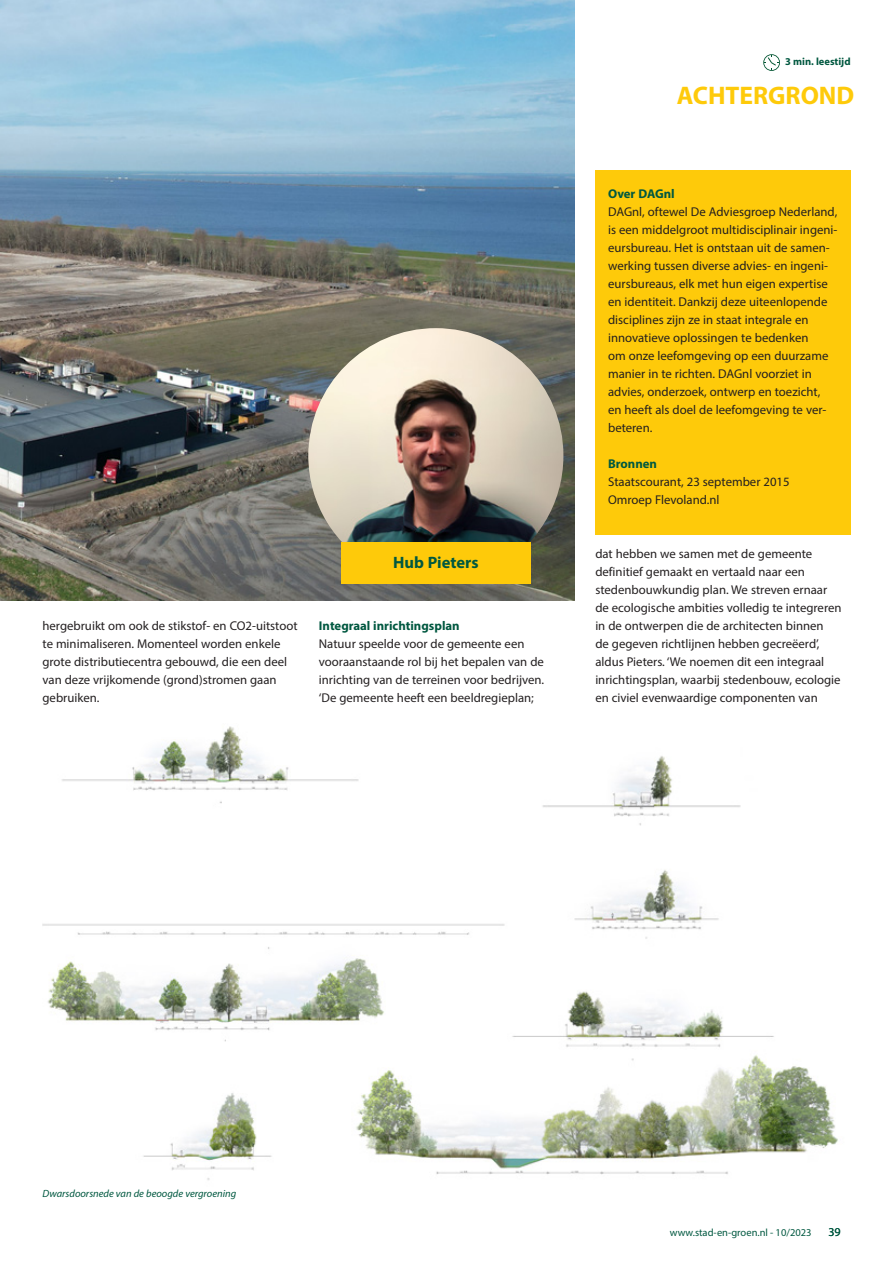
<style>
.page{position:relative;width:893px;height:1263px;background:#fff}
.page>*{position:absolute;margin:0;border:0;box-sizing:border-box;transform-origin:0 0}
.t1{font:700 25.5px "Myriad Pro";color:#feca0a}
.t2{font:700 16.5px "Myriad Pro";color:#005840}
.t3{font:12.75px/18px "Myriad Pro";color:#231f20}
.t4{font:700 12.75px "Myriad Pro";color:#005840}
.t5{font:12px "Myriad Pro";color:#005840}
.t6{font:italic 10.5px "Myriad Pro";color:#005840}
.t7{font:10.5px "Myriad Pro";color:#005840}
.t8{font:700 10.5px "Myriad Pro";color:#005840}
</style>
<div class="page">
<img style="left:0;top:0;width:574px;height:600px">
<div style="left:595px;top:170px;width:255px;height:365px;background:#feca0a"></div>
<img style="left:43px;top:726px;width:795px;height:454px">
<img style="left:308px;top:328px;width:255px;height:240px">
<div style="left:341px;top:543px;width:189px;height:41px;background:#feca0a"></div>
<svg style="left:763px;top:54px;width:17px;height:17px"></svg>
<p class="t2" style="left:393px;top:551px;width:87px">Hub Pieters</p>
<p class="t3" style="left:43px;top:617px;width:257px">hergebruikt om ook de stikstof- en CO2-uitstoot te minimaliseren. Momenteel worden enkele grote distributiecentra gebouwd, die een deel van deze vrijkomende (grond)stromen gaan gebruiken.</p>
<p class="t4" style="left:319px;top:617px;width:142px">Integraal inrichtingsplan</p>
<p class="t3" style="left:319px;top:635px;width:227px">Natuur speelde voor de gemeente een vooraanstaande rol bij het bepalen van de inrichting van de terreinen voor bedrijven. ‘De gemeente heeft een beeldregieplan;</p>
<p class="t8" style="left:785px;top:55px;width:67px">3 min. leestijd</p>
<h1 class="t1" style="left:677px;top:79px;width:179px">ACHTERGROND</h1>
<p class="t4" style="left:608px;top:185px;width:68px">Over DAGnl</p>
<p class="t3" style="left:608px;top:203px;width:231px">DAGnl, oftewel De Adviesgroep Nederland, is een middelgroot multidisciplinair ingeni&shy;eursbureau. Het is ontstaan uit de samen&shy;werking tussen diverse advies- en ingeni&shy;eursbureaus, elk met hun eigen expertise en identiteit. Dankzij deze uiteenlopende disciplines zijn ze in staat integrale en innovatieve oplossingen te bedenken<br>om onze leefomgeving op een duurzame manier in te richten. DAGnl voorziet in advies, onderzoek, ontwerp en toezicht,<br>en heeft als doel de leefomgeving te ver&shy;beteren.</p>
<p class="t4" style="left:608px;top:455px;width:50px">Bronnen</p>
<p class="t3" style="left:608px;top:473px;width:183px">Staatscourant, 23 september 2015<br>Omroep Flevoland.nl</p>
<p class="t3" style="left:595px;top:545px;width:248px">dat hebben we samen met de gemeente definitief gemaakt en vertaald naar een stedenbouwkundig plan. We streven ernaar de ecologische ambities volledig te integreren in de ontwerpen die de architecten binnen<br>de gegeven richtlijnen hebben gecreëerd’, aldus Pieters. ‘We noemen dit een integraal inrichtingsplan, waarbij stedenbouw, ecologie en civiel evenwaardige componenten van</p>
<p class="t6" style="left:43px;top:1187px;width:195px">Dwarsdoorsnede van de beoogde vergroening</p>
<p class="t7" style="left:670px;top:1226px;width:143px">www.stad-en-groen.nl - 10/2023</p>
<p class="t5" style="left:828px;top:1224px;width:14px">39</p>
</div>
